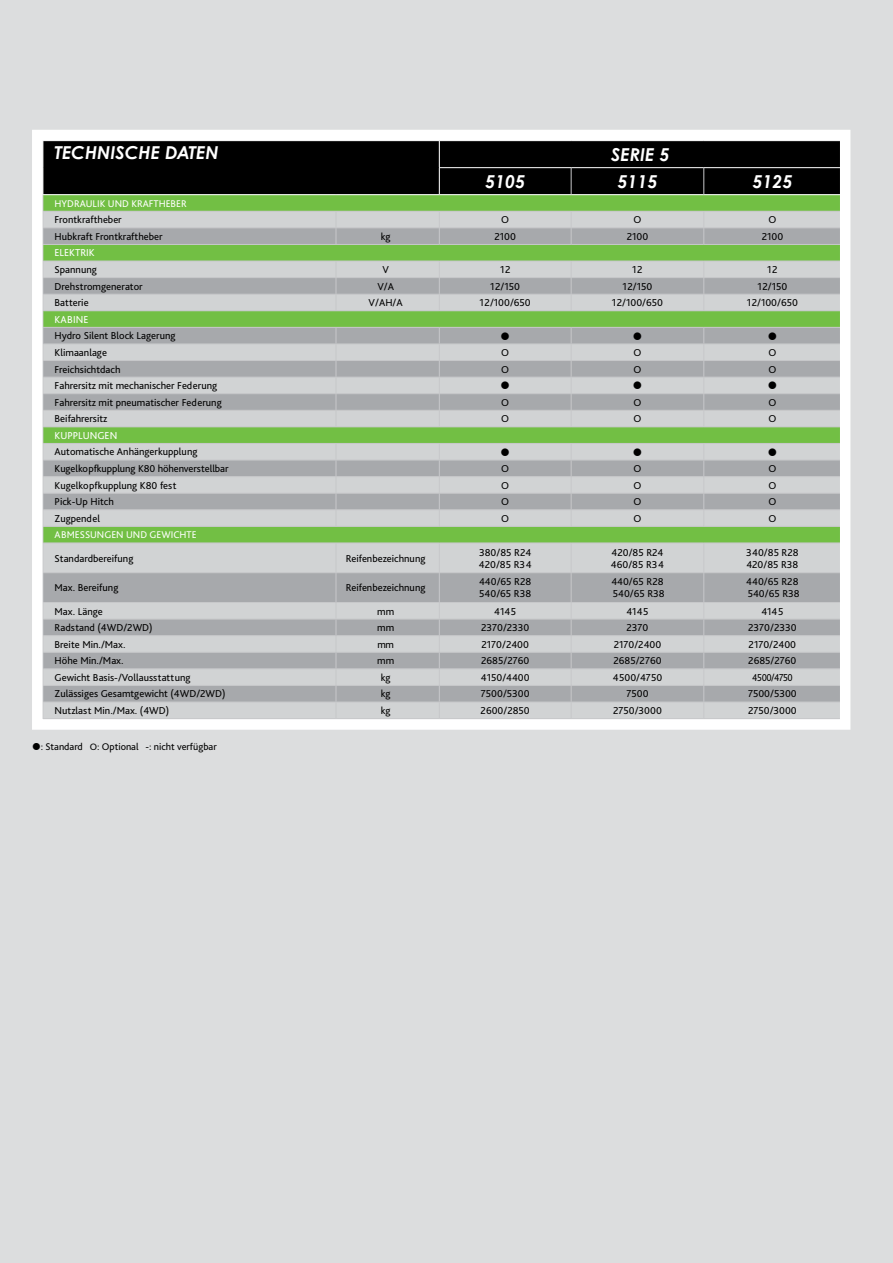
<style>
.page{position:relative;width:893px;height:1263px;background:#dcddde}
.page>*{position:absolute;margin:0;border:0;box-sizing:border-box;transform-origin:0 0}
.t1{font:italic 700 17.85px "Century Gothic Pro Cyr";color:#fff}
.t2{font:10.5px/12px "Bliss Pro";color:#000}
.t3{font:10.5px "Bliss Pro";color:#fff}
.t4{font:10.5px "Bliss Pro";letter-spacing:-.05em;color:#000;scale:.9 1}
.t5{font:10.2px "Bliss Pro";color:#fff}
.t6{font:10.2px "Bliss Pro";color:#000}
.s1{font-size:9.75px}
</style>
<div class="page">
<hr style="left:439px;top:718px;width:132px;height:1px;background:#c7c8ca">
<hr style="left:571px;top:718px;width:133px;height:1px;background:#c7c8ca">
<hr style="left:704px;top:718px;width:137px;height:1px;background:#c7c8ca">
<hr style="left:43px;top:718px;width:293px;height:1px;background:#c7c8ca">
<hr style="left:336px;top:718px;width:103px;height:1px;background:#c7c8ca">
<div style="left:32px;top:130px;width:818px;height:600px;border:10px solid #fff"></div>
<svg style="left:43px;top:141px;width:799px;height:577px"></svg>
<h1 class="t1" style="left:55px;top:141px;width:165px">TECHNISCHE DATEN</h1>
<h1 class="t1" style="left:611px;top:143px;width:60px">SERIE 5</h1>
<h1 class="t1" style="left:485px;top:170px;width:41px">5105</h1>
<h1 class="t1" style="left:617px;top:170px;width:41px">5115</h1>
<h1 class="t1" style="left:752px;top:170px;width:41px">5125</h1>
<p class="t5" style="left:55px;top:197px;width:134px">HYDRAULIK UND KRAFTHEBER</p>
<p class="t2" style="left:55px;top:214px;width:69px">Frontkraftheber</p>
<p class="t2" style="left:501px;top:214px;width:9px">O</p>
<p class="t2" style="left:633px;top:214px;width:9px">O</p>
<p class="t2" style="left:769px;top:214px;width:9px">O</p>
<p class="t2" style="left:55px;top:230px;width:110px">Hubkraft Frontkraftheber</p>
<p class="t2" style="left:381px;top:230px;width:11px">kg</p>
<p class="t2" style="left:494px;top:230px;width:23px">2100</p>
<p class="t2" style="left:627px;top:230px;width:23px">2100</p>
<p class="t2" style="left:762px;top:230px;width:23px">2100</p>
<p class="t3" style="left:55px;top:246px;width:42px">ELEKTRIK</p>
<p class="t2" style="left:55px;top:263px;width:44px">Spannung</p>
<p class="t2" style="left:382px;top:263px;width:8px">V</p>
<p class="t2" style="left:500px;top:263px;width:12px">12</p>
<p class="t2" style="left:632px;top:263px;width:12px">12</p>
<p class="t2" style="left:767px;top:263px;width:12px">12</p>
<p class="t2" style="left:55px;top:280px;width:90px">Drehstromgenerator</p>
<p class="t2" style="left:377px;top:280px;width:18px">V/A</p>
<p class="t2" style="left:490px;top:280px;width:31px">12/150</p>
<p class="t2" style="left:623px;top:280px;width:31px">12/150</p>
<p class="t2" style="left:757px;top:280px;width:31px">12/150</p>
<p class="t2" style="left:55px;top:296px;width:36px">Batterie</p>
<p class="t2" style="left:369px;top:296px;width:36px">V/AH/A</p>
<p class="t2" style="left:480px;top:296px;width:53px">12/100/650</p>
<p class="t2" style="left:612px;top:296px;width:53px">12/100/650</p>
<p class="t2" style="left:747px;top:296px;width:53px">12/100/650</p>
<p class="t3" style="left:55px;top:313px;width:35px">KABINE</p>
<p class="t2" style="left:55px;top:327px;width:123px;line-height:16.6px">Hydro Silent Block Lagerung<br>Klimaanlage</p>
<p class="t2" style="left:501px;top:346px;width:9px">O</p>
<p class="t2" style="left:633px;top:346px;width:9px">O</p>
<p class="t2" style="left:768px;top:346px;width:9px">O</p>
<p class="t2" style="left:55px;top:363px;width:68px">Freichsichtdach</p>
<p class="t2" style="left:501px;top:363px;width:9px">O</p>
<p class="t2" style="left:633px;top:363px;width:9px">O</p>
<p class="t2" style="left:768px;top:363px;width:9px">O</p>
<p class="t2" style="left:55px;top:377px;width:169px;line-height:16.6px">Fahrersitz mit mechanischer Federung<br>Fahrersitz mit pneumatischer Federung</p>
<p class="t2" style="left:501px;top:396px;width:9px">O</p>
<p class="t2" style="left:633px;top:396px;width:9px">O</p>
<p class="t2" style="left:768px;top:396px;width:9px">O</p>
<p class="t2" style="left:55px;top:412px;width:54px">Beifahrersitz</p>
<p class="t2" style="left:501px;top:412px;width:9px">O</p>
<p class="t2" style="left:633px;top:412px;width:9px">O</p>
<p class="t2" style="left:768px;top:412px;width:9px">O</p>
<p class="t3" style="left:55px;top:429px;width:64px">KUPPLUNGEN</p>
<p class="t2" style="left:55px;top:443px;width:175px;line-height:16.6px">Automatische Anhängerkupplung<br>Kugelkopfkupplung K80 höhenverstellbar</p>
<p class="t2" style="left:501px;top:462px;width:9px">O</p>
<p class="t2" style="left:633px;top:462px;width:9px">O</p>
<p class="t2" style="left:768px;top:462px;width:9px">O</p>
<p class="t2" style="left:55px;top:479px;width:123px">Kugelkopfkupplung K80 fest</p>
<p class="t2" style="left:501px;top:479px;width:9px">O</p>
<p class="t2" style="left:633px;top:479px;width:9px">O</p>
<p class="t2" style="left:768px;top:479px;width:9px">O</p>
<p class="t2" style="left:55px;top:495px;width:61px">Pick-Up Hitch</p>
<p class="t2" style="left:501px;top:495px;width:9px">O</p>
<p class="t2" style="left:633px;top:495px;width:9px">O</p>
<p class="t2" style="left:768px;top:495px;width:9px">O</p>
<p class="t2" style="left:55px;top:512px;width:47px">Zugpendel</p>
<p class="t2" style="left:501px;top:512px;width:9px">O</p>
<p class="t2" style="left:633px;top:512px;width:9px">O</p>
<p class="t2" style="left:768px;top:512px;width:9px">O</p>
<p class="t5" style="left:55px;top:528px;width:144px">ABMESSUNGEN UND GEWICHTE</p>
<p class="t2" style="left:55px;top:552px;width:80px">Standardbereifung</p>
<p class="t2" style="left:346px;top:552px;width:81px">Reifenbezeichnung</p>
<p class="t2" style="left:479px;top:546px;width:54px">380/85 R24<br>420/85 R34</p>
<p class="t2" style="left:611px;top:546px;width:54px">420/85 R24<br>460/85 R34</p>
<p class="t2" style="left:746px;top:546px;width:54px">340/85 R28<br>420/85 R38</p>
<p class="t2" style="left:55px;top:582px;width:65px">Max. Bereifung</p>
<p class="t2" style="left:346px;top:582px;width:81px">Reifenbezeichnung</p>
<p class="t2" style="left:479px;top:576px;width:54px">440/65 R28<br>540/65 R38</p>
<p class="t2" style="left:611px;top:576px;width:55px">440/65 R28<br>540/65 R38</p>
<p class="t2" style="left:746px;top:576px;width:55px">440/65 R28<br>540/65 R38</p>
<p class="t2" style="left:55px;top:605px;width:50px">Max. Länge</p>
<p class="t2" style="left:377px;top:605px;width:19px">mm</p>
<p class="t2" style="left:494px;top:605px;width:24px">4145</p>
<p class="t2" style="left:626px;top:605px;width:24px">4145</p>
<p class="t2" style="left:761px;top:605px;width:24px">4145</p>
<p class="t2" style="left:55px;top:621px;width:100px">Radstand (4WD/2WD)</p>
<p class="t2" style="left:377px;top:621px;width:19px">mm</p>
<p class="t2" style="left:481px;top:621px;width:50px">2370/2330</p>
<p class="t2" style="left:626px;top:621px;width:23px">2370</p>
<p class="t2" style="left:748px;top:621px;width:50px">2370/2330</p>
<p class="t2" style="left:55px;top:638px;width:72px">Breite Min./Max.</p>
<p class="t2" style="left:377px;top:638px;width:18px">mm</p>
<p class="t2" style="left:481px;top:638px;width:49px">2170/2400</p>
<p class="t2" style="left:614px;top:638px;width:49px">2170/2400</p>
<p class="t2" style="left:749px;top:638px;width:49px">2170/2400</p>
<p class="t2" style="left:55px;top:654px;width:70px">Höhe Min./Max.</p>
<p class="t2" style="left:377px;top:654px;width:19px">mm</p>
<p class="t2" style="left:481px;top:654px;width:50px">2685/2760</p>
<p class="t2" style="left:613px;top:654px;width:50px">2685/2760</p>
<p class="t2" style="left:748px;top:654px;width:50px">2685/2760</p>
<p class="t2" style="left:55px;top:671px;width:138px">Gewicht Basis-/Vollausstattung</p>
<p class="t2" style="left:381px;top:671px;width:11px">kg</p>
<p class="t2" style="left:481px;top:671px;width:50px">4150/4400</p>
<p class="t2" style="left:613px;top:671px;width:51px">4500/4750</p>
<p class="t4" style="left:752px;top:671px;width:47px">4500/4750</p>
<p class="t2" style="left:55px;top:688px;width:173px">Zulässiges Gesamtgewicht (4WD/2WD)</p>
<p class="t2" style="left:381px;top:688px;width:11px">kg</p>
<p class="t2" style="left:481px;top:688px;width:50px">7500/5300</p>
<p class="t2" style="left:626px;top:688px;width:24px">7500</p>
<p class="t2" style="left:748px;top:688px;width:50px">7500/5300</p>
<p class="t2" style="left:55px;top:704px;width:116px">Nutzlast Min./Max. (4WD)</p>
<p class="t2" style="left:381px;top:704px;width:11px">kg</p>
<p class="t2" style="left:481px;top:704px;width:51px">2600/2850</p>
<p class="t2" style="left:613px;top:704px;width:50px">2750/3000</p>
<p class="t2" style="left:748px;top:704px;width:50px">2750/3000</p>
<p class="t6" style="left:41px;top:740px;width:178px">: Standard <span class="s1">O</span>: Optional -: nicht verfügbar</p>
</div>
